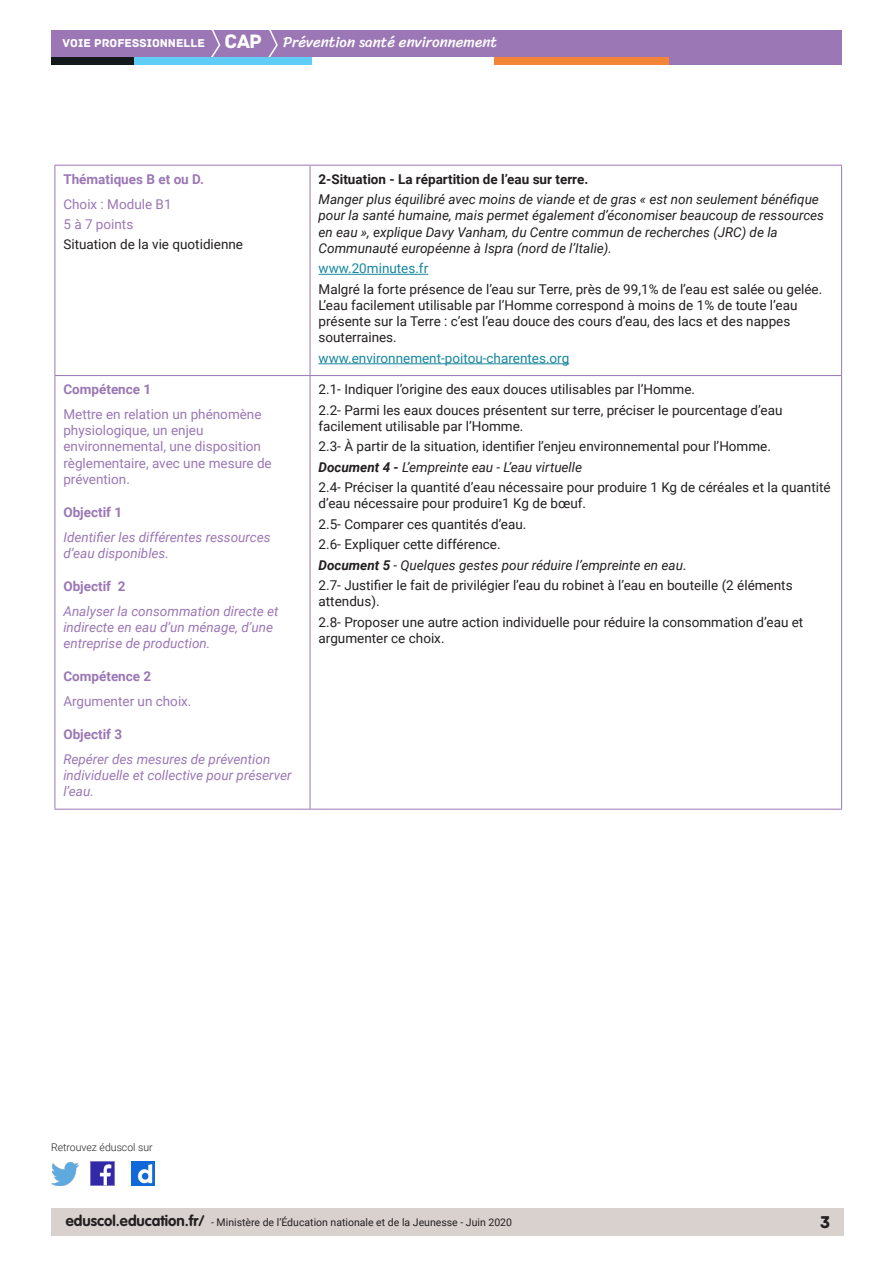
<style>
.page{position:relative;width:893px;height:1263px;background:#fff}
.page>*{position:absolute;margin:0;border:0;box-sizing:border-box;transform-origin:0 0}
.t1{font:18px "Archive";color:#231f20}
.t2{font:15px "Sriracha";color:#fff}
.Corps{font:13.5px/16.2px "Roboto";color:#231f20}
.Corps-2{font:italic 13.5px/16.2px "Roboto";color:#231f20}
.Corps_Pro{font:italic 13.5px/16.2px "Roboto";color:#9b77b5}
.Corps_Pro-2{font:13.5px/16.2px "Roboto";color:#9b77b5}
.Entête_C1{font:700 13.5px "Roboto";color:#9b77b5}
.Corps-3{font:13.5px "Roboto";color:#16879f}
.Corps-4{font:700 13.5px "Roboto";color:#231f20}
.t3{font:10.5px "Roboto";color:#231f20}
.t4{font:300 10.5px "Roboto";color:#231f20}
.s1{font-family:"Archive";font-size:12px}
.s2{font-family:"Archive";font-size:20.4px}
.s3{font-weight:700}
.s4{font-style:normal}
.s5{font-family:"VAG Rounded Std";font-weight:700;font-size:15px}
</style>
<div class="page">
<div style="left:51px;top:1209px;width:792px;height:27px;background:#d8d1ce"></div>
<div style="left:51px;top:30px;width:791px;height:27px;background:#9b77b5"></div>
<svg style="left:211px;top:30px;width:10px;height:27px"></svg>
<svg style="left:268px;top:30px;width:10px;height:27px"></svg>
<div style="left:133px;top:57px;width:179px;height:8px;background:#5fcdf5"></div>
<div style="left:51px;top:57px;width:82px;height:8px;background:#141a1c"></div>
<div style="left:667px;top:57px;width:175px;height:8px;background:#9b77b5"></div>
<div style="left:494px;top:57px;width:175px;height:8px;background:#f48437"></div>
<img style="left:91px;top:1162px;width:23px;height:23px">
<img style="left:51px;top:1163px;width:28px;height:22px">
<img style="left:132px;top:1162px;width:22px;height:23px">
<svg style="left:56px;top:166px;width:785px;height:643px"></svg>
<hr style="left:55px;top:375px;width:255px;height:1px;background:#9b77b5">
<hr style="left:55px;top:165px;width:255px;height:1px;background:#9b77b5">
<hr style="left:55px;top:166px;width:1px;height:209px;background:#9b77b5">
<hr style="left:55px;top:376px;width:1px;height:433px;background:#9b77b5">
<hr style="left:55px;top:809px;width:255px;height:1px;background:#9b77b5">
<hr style="left:310px;top:165px;width:532px;height:1px;background:#9b77b5">
<hr style="left:310px;top:166px;width:1px;height:209px;background:#9b77b5">
<hr style="left:841px;top:166px;width:1px;height:209px;background:#9b77b5">
<hr style="left:310px;top:375px;width:532px;height:1px;background:#9b77b5">
<hr style="left:310px;top:376px;width:1px;height:433px;background:#9b77b5">
<hr style="left:841px;top:376px;width:1px;height:433px;background:#9b77b5">
<hr style="left:310px;top:809px;width:532px;height:1px;background:#9b77b5">
<hr style="left:319px;top:274px;width:109px;height:1px;background:#16879f">
<hr style="left:319px;top:363px;width:250px;height:1px;background:#16879f">
<p class="t2" style="left:63px;top:33px;width:436px"><span class="s1">VOIE PROFESSIONNELLE</span> <span class="s2">CAP</span> Prévention santé environnement</p>
<p class="Entête_C1" style="left:63px;top:170px;width:142px">Thématiques B et ou D.</p>
<p class="Corps_Pro-2" style="left:63px;top:195px;width:110px">Choix : Module B1</p>
<p class="Corps_Pro-2" style="left:63px;top:216px;width:71px">5 à 7 points</p>
<p class="Corps" style="left:63px;top:236px;width:181px">Situation de la vie quotidienne</p>
<p class="Entête_C1" style="left:63px;top:380px;width:89px">Compétence 1</p>
<p class="Corps_Pro-2" style="left:63px;top:405px;width:210px">Mettre en relation un phénomène physiologique, un enjeu environnemental, une disposition règlementaire, avec une mesure de prévention.</p>
<p class="Entête_C1" style="left:63px;top:503px;width:60px">Objectif 1</p>
<p class="Corps_Pro" style="left:63px;top:528px;width:209px">Identifier les différentes ressources d’eau disponibles.</p>
<p class="Entête_C1" style="left:63px;top:577px;width:64px">Objectif 2</p>
<p class="Corps_Pro" style="left:63px;top:602px;width:217px">Analyser la consommation directe et indirecte en eau d’un ménage, d’une entreprise de production.</p>
<p class="Entête_C1" style="left:63px;top:667px;width:89px">Compétence 2</p>
<p class="Corps_Pro-2" style="left:63px;top:693px;width:130px">Argumenter un choix.</p>
<p class="Entête_C1" style="left:63px;top:725px;width:60px">Objectif 3</p>
<p class="Corps_Pro" style="left:63px;top:751px;width:230px">Repérer des mesures de prévention individuelle et collective pour préserver l’eau.</p>
<p class="Corps-4" style="left:319px;top:170px;width:271px">2-Situation - La répartition de l’eau sur terre.</p>
<p class="Corps-2" style="left:319px;top:191px;width:507px">Manger plus équilibré avec moins de viande et de gras « est non seulement bénéfique pour la santé humaine, mais permet également d’économiser beaucoup de ressources en eau », explique Davy Vanham, du Centre commun de recherches (JRC) de la Communauté européenne à Ispra (nord de l’Italie).</p>
<p class="Corps-3" style="left:319px;top:259px;width:111px">www.20minutes.fr</p>
<p class="Corps" style="left:319px;top:280px;width:505px">Malgré la forte présence de l’eau sur Terre, près de 99,1% de l’eau est salée ou gelée.<br>L’eau facilement utilisable par l’Homme correspond à moins de 1% de toute l’eau présente sur la Terre : c’est l’eau douce des cours d’eau, des lacs et des nappes souterraines.</p>
<p class="Corps-3" style="left:319px;top:349px;width:252px">www.environnement-poitou-charentes.org</p>
<p class="Corps" style="left:319px;top:381px;width:378px">2.1- Indiquer l’origine des eaux douces utilisables par l’Homme.</p>
<p class="Corps" style="left:319px;top:401px;width:465px">2.2- Parmi les eaux douces présentent sur terre, préciser le pourcentage d’eau facilement utilisable par l’Homme.</p>
<p class="Corps" style="left:319px;top:438px;width:454px">2.3- À partir de la situation, identifier l’enjeu environnemental pour l’Homme.</p>
<p class="Corps-2" style="left:319px;top:458px;width:265px"><span class="s3">Document 4 -</span> L’empreinte eau - L’eau virtuelle</p>
<p class="Corps" style="left:319px;top:479px;width:514px">2.4- Préciser la quantité d’eau nécessaire pour produire 1 Kg de céréales et la quantité d’eau nécessaire pour produire1 Kg de bœuf.</p>
<p class="Corps" style="left:319px;top:515px;width:209px">2.5- Comparer ces quantités d’eau.</p>
<p class="Corps" style="left:319px;top:536px;width:184px">2.6- Expliquer cette différence.</p>
<p class="Corps-2" style="left:319px;top:556px;width:369px"><span class="s3">Document 5</span> - Quelques gestes pour réduire l’empreinte en eau<span class="s4">.</span></p>
<p class="Corps" style="left:319px;top:577px;width:476px">2.7- Justifier le fait de privilégier l’eau du robinet à l’eau en bouteille (2 éléments attendus).</p>
<p class="Corps" style="left:319px;top:613px;width:486px">2.8- Proposer une autre action individuelle pour réduire la consommation d’eau et argumenter ce choix.</p>
<p class="t4" style="left:51px;top:1140px;width:103px">Retrouvez éduscol sur</p>
<p class="t3" style="left:66px;top:1215px;width:448px"><span class="s5">eduscol.education.fr/</span> - Ministère de l’Éducation nationale et de la Jeunesse - Juin 2020</p>
<h1 class="t1" style="left:820px;top:1211px;width:12px">3</h1>
</div>
